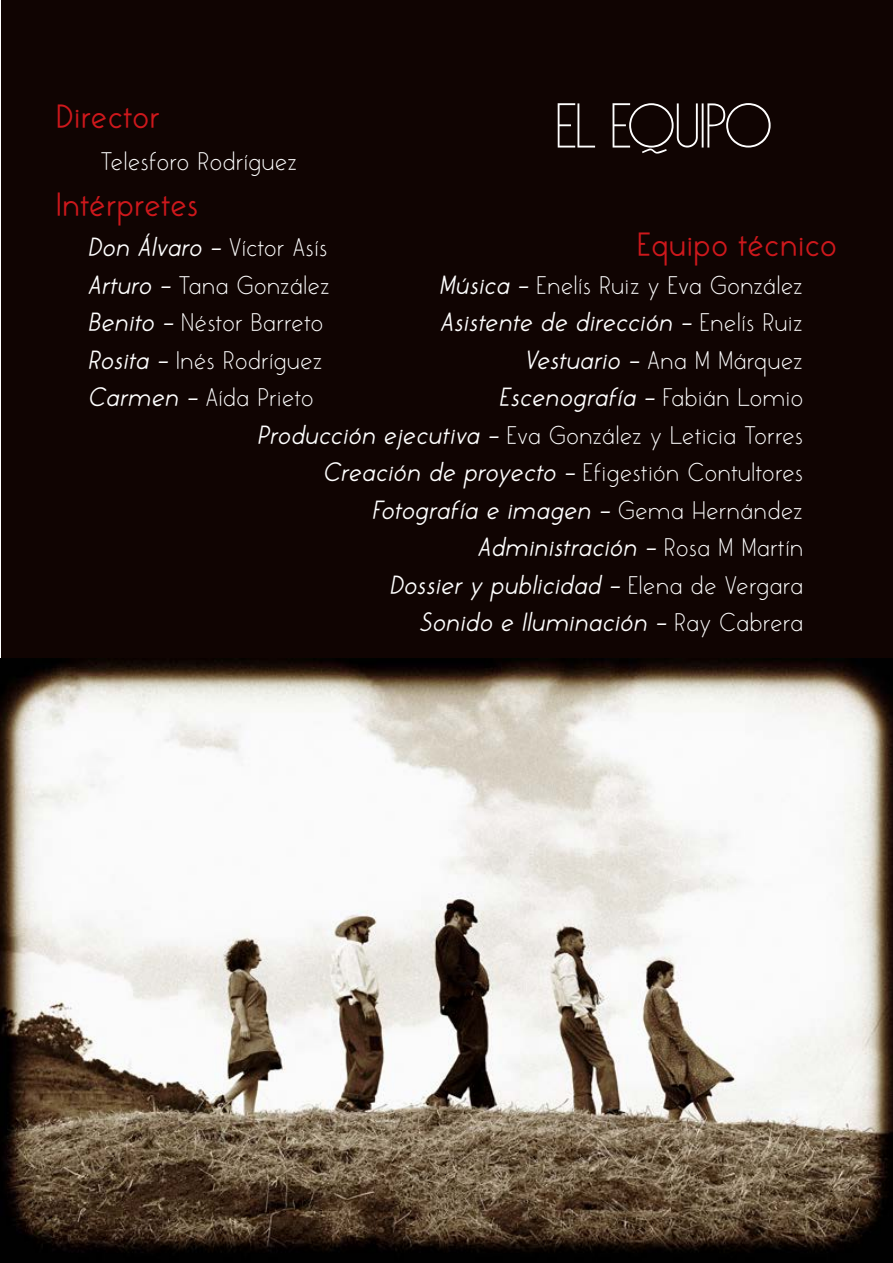
<style>
.page{position:relative;width:893px;height:1263px;background:#fff}
.page>*{position:absolute;margin:0;border:0;box-sizing:border-box;transform-origin:0 0}
.t1{font:100 63px "Aweber";color:#fff}
.t2{font:700 34.5px "Colombia";color:#ce181c}
.t3{font:italic 700 27px/37.5px "Colombia";color:#fff;text-align:right}
.t4{font:27px/37.5px "Colombia";color:#fff}
.s1{font-weight:700;font-style:italic}
.s2{font-weight:400;font-style:normal}
</style>
<div class="page">
<div style="left:2px;top:0;width:891px;height:1263px;background:#100402"></div>
<img style="left:0;top:658px;width:893px;height:605px">
<p class="t2" style="left:56px;top:98px;width:106px">Director</p>
<p class="t4" style="left:101px;top:143px;width:198px">Telesforo Rodríguez</p>
<h1 class="t1" style="left:556px;top:89px;width:218px">El EQUIPO</h1>
<p class="t2" style="left:56px;top:187px;width:144px">Intérpretes</p>
<p class="t4" style="left:87px;top:230px;width:244px"><span class="s1">Don Álvaro -</span> Víctor Asís<br><span class="s1">Arturo -</span> Tana González<br><span class="s1">Benito -</span> Néstor Barreto<br><span class="s1">Rosita -</span> Inés Rodríguez<br><span class="s1">Carmen -</span> Aída Prieto</p>
<p class="t2" style="left:637px;top:226px;width:202px">Equipo técnico</p>
<p class="t3" style="left:257px;top:267px;width:548px">Música - <span class="s2">Enelís Ruiz y Eva González<br></span>Asistente de dirección - <span class="s2">Enelís Ruiz<br></span>Vestuario - <span class="s2">Ana M Márquez<br></span>Escenografía - <span class="s2">Fabián Lomio<br></span>Producción ejecutiva - <span class="s2">Eva González y Leticia Torres </span>Creación de proyecto - <span class="s2">Efigestión Contultores </span>Fotografía e imagen - <span class="s2">Gema Hernández </span>Administración - <span class="s2">Rosa M Martín<br></span>Dossier y publicidad - <span class="s2">Elena de Vergara<br></span>Sonido e Iluminación - <span class="s2">Ray Cabrera</span></p>
</div>
